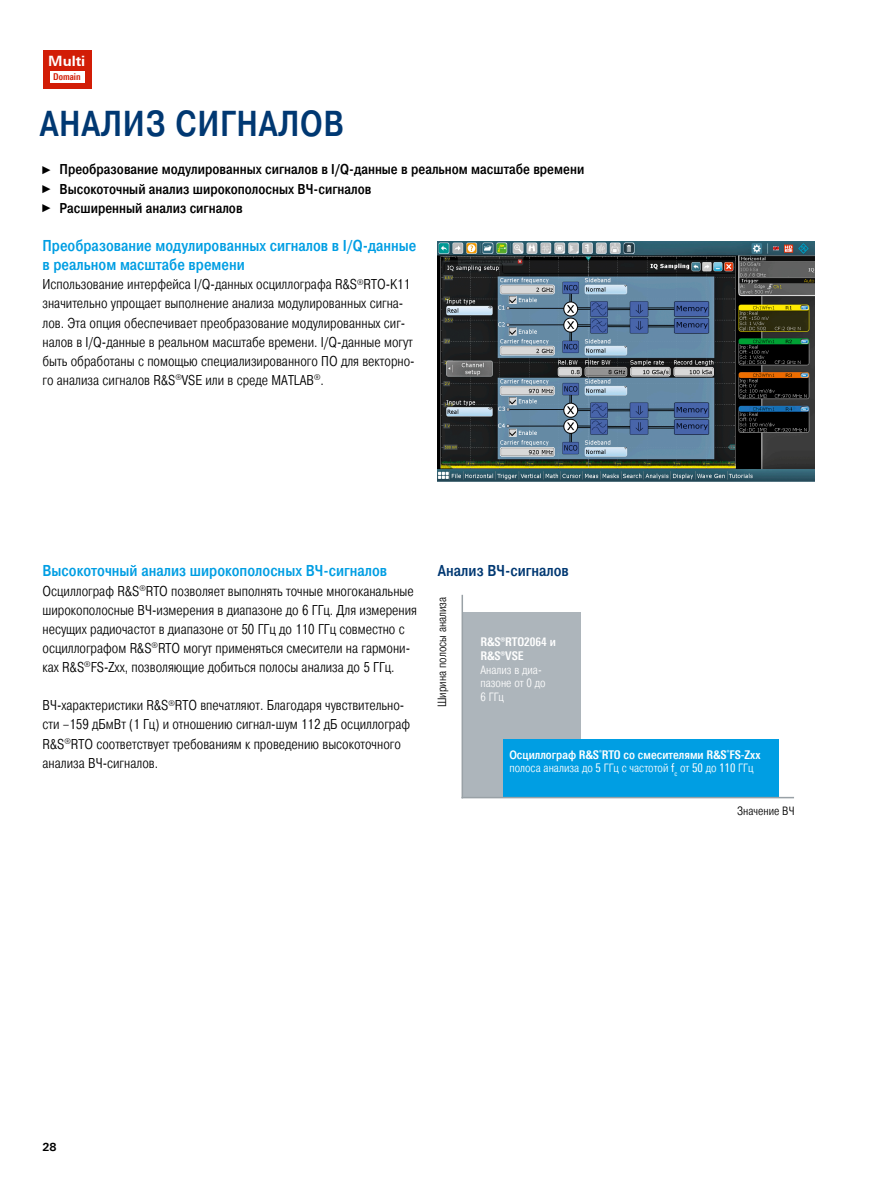
<style>
.page{position:relative;width:893px;height:1191px;background:#fff}
.page>*{position:absolute;margin:0;border:0;box-sizing:border-box;transform-origin:0 0}
.Seiten_Headline_24Pt{font:500 36px "Pragmatica Cond";letter-spacing:.02em;color:#003872}
.Absatzfett_cyan{font:500 15.75px/19.2px "Pragmatica Cond";color:#009ee3}
.Grafik_Tabelle_Übers{font:500 15.75px "Pragmatica Cond";color:#003872}
.Haupttext_ohne_Absta{font:300 14.25px/19.2px "Pragmatica Cond";color:#000}
.Haupttext{font:300 14.25px/19.2px "Pragmatica Cond";color:#000}
.t1{font:500 14.25px "Pragmatica Cond";color:#000}
.t2{font:700 14.25px "Linotype Univers 630";color:#fff}
.Grafiktext_ohne_Rast{font:300 12px/13.5px "Pragmatica Cond";color:#fff}
.Grafiktext_ohne_Rast-2{font:500 12px "Pragmatica Cond";color:#fff}
.Grafiktext_ohne_Rast-3{font:300 12px "Pragmatica Cond";color:#000}
.Grafiktext_ohne_Rast-4{font:700 12px/13.5px "Linotype Univers 620 Cn";color:#fff}
.t3{font:700 11.25px "Linotype Univers 630";color:#000}
.t4{font:700 9.45px "Linotype Univers 620 Cn";color:#d21d06}
.s1{font-family:"Arial Narrow";font-weight:400;font-size:11.4px}
.s2{font-family:"Pragmatica Cond";font-weight:500}
.s3{font-family:"Linotype Univers 620 Cn";font-weight:700}
.s4{font-family:"Linotype Univers 420 Cn";font-weight:400}
</style>
<div class="page">
<img style="left:438px;top:241px;width:376px;height:240px">
<div style="left:462px;top:612px;width:119px;height:185px;background:#adb5bb"></div>
<div style="left:503px;top:739px;width:275px;height:58px;background:#009ee3"></div>
<hr style="left:462px;top:797px;width:331px;height:1px;background:#99a1a6">
<hr style="left:462px;top:595px;width:1px;height:202px;background:#99a1a6">
<div style="left:43px;top:50px;width:48px;height:38px;background:#d21d06"></div>
<div style="left:50px;top:71px;width:35px;height:11px;background:#fff"></div>
<p class="t2" style="left:48px;top:52px;width:39px">Multi</p>
<p class="t4" style="left:53px;top:71px;width:29px">Domain</p>
<p class="Seiten_Headline_24Pt" style="left:40px;top:102px;width:306px">АНАЛИЗ СИГНАЛОВ</p>
<p class="t1" style="left:43px;top:161px;width:543px"><span class="s1">►</span> Преобразование модулированных сигналов в I/Q-данные в реальном масштабе времени</p>
<p class="t1" style="left:43px;top:180px;width:330px"><span class="s1">►</span> Высокоточный анализ широкополосных ВЧ-сигналов</p>
<p class="t1" style="left:43px;top:199px;width:202px"><span class="s1">►</span> Расширенный анализ сигналов</p>
<p class="Absatzfett_cyan" style="left:43px;top:236px;width:375px">Преобразование модулированных сигналов в I/Q-данные в реальном масштабе времени</p>
<p class="Haupttext_ohne_Absta" style="left:43px;top:275px;width:374px">Использование интерфейса I/Q-данных осциллографа R&amp;S<sup>®</sup>RTO-K11 значительно упрощает выполнение анализа модулированных сигна&shy;лов. Эта опция обеспечивает преобразование модулированных сиг&shy;налов в I/Q-данные в реальном масштабе времени. I/Q-данные могут быть обработаны с помощью специализированного ПО для векторно&shy;го анализа сигналов R&amp;S<sup>®</sup>VSE или в среде MATLAB<sup>®</sup>.</p>
<p class="Absatzfett_cyan" style="left:43px;top:561px;width:346px">Высокоточный анализ широкополосных ВЧ-сигналов</p>
<p class="Haupttext_ohne_Absta" style="left:43px;top:581px;width:376px">Осциллограф R&amp;S<sup>®</sup>RTO позволяет выполнять точные многоканальные широкополосные ВЧ-измерения в диапазоне до 6 ГГц. Для измерения несущих радиочастот в диапазоне от 50 ГГц до 110 ГГц совместно с осциллографом R&amp;S<sup>®</sup>RTO могут применяться смесители на гармони&shy;ках R&amp;S<sup>®</sup>FS-Zxx, позволяющие добиться полосы анализа до 5 ГГц.</p>
<p class="Haupttext" style="left:43px;top:696px;width:369px">ВЧ-характеристики R&amp;S<sup>®</sup>RTO впечатляют. Благодаря чувствительно&shy;сти –159 дБмВт (1 Гц) и отношению сигнал-шум 112 дБ осциллограф R&amp;S<sup>®</sup>RTO соответствует требованиям к проведению высокоточного анализа ВЧ-сигналов.</p>
<p class="Grafik_Tabelle_Übers" style="left:438px;top:561px;width:132px">Анализ ВЧ-сигналов</p>
<p class="Grafiktext_ohne_Rast-3" style="left:435px;top:707px;width:112px;rotate:-90deg">Ширина полосы анализа</p>
<p class="Grafiktext_ohne_Rast-4" style="left:480px;top:635px;width:77px">¸RTO2064 <span class="s2">и </span>¸VSE</p>
<p class="Grafiktext_ohne_Rast" style="left:480px;top:663px;width:67px">Анализ в диа&shy;пазоне от 0 до<br>6 ГГц</p>
<p class="Grafiktext_ohne_Rast-2" style="left:509px;top:747px;width:253px">Осциллограф <span class="s3">R&amp;S</span><sup>®</sup><span class="s3">RTO</span> со смесителями <span class="s3">R&amp;S</span><sup>®</sup><span class="s3">FS-Zxx</span></p>
<p class="Grafiktext_ohne_Rast" style="left:509px;top:761px;width:245px">полоса анализа до <span class="s4">5</span> ГГц с частотой <span class="s4">f</span><sub>c</sub> от <span class="s4">50</span> до <span class="s4">110</span> ГГц</p>
<p class="Grafiktext_ohne_Rast-3" style="left:737px;top:804px;width:59px">Значение ВЧ</p>
<p class="t3" style="left:43px;top:1139px;width:16px">28</p>
</div>
